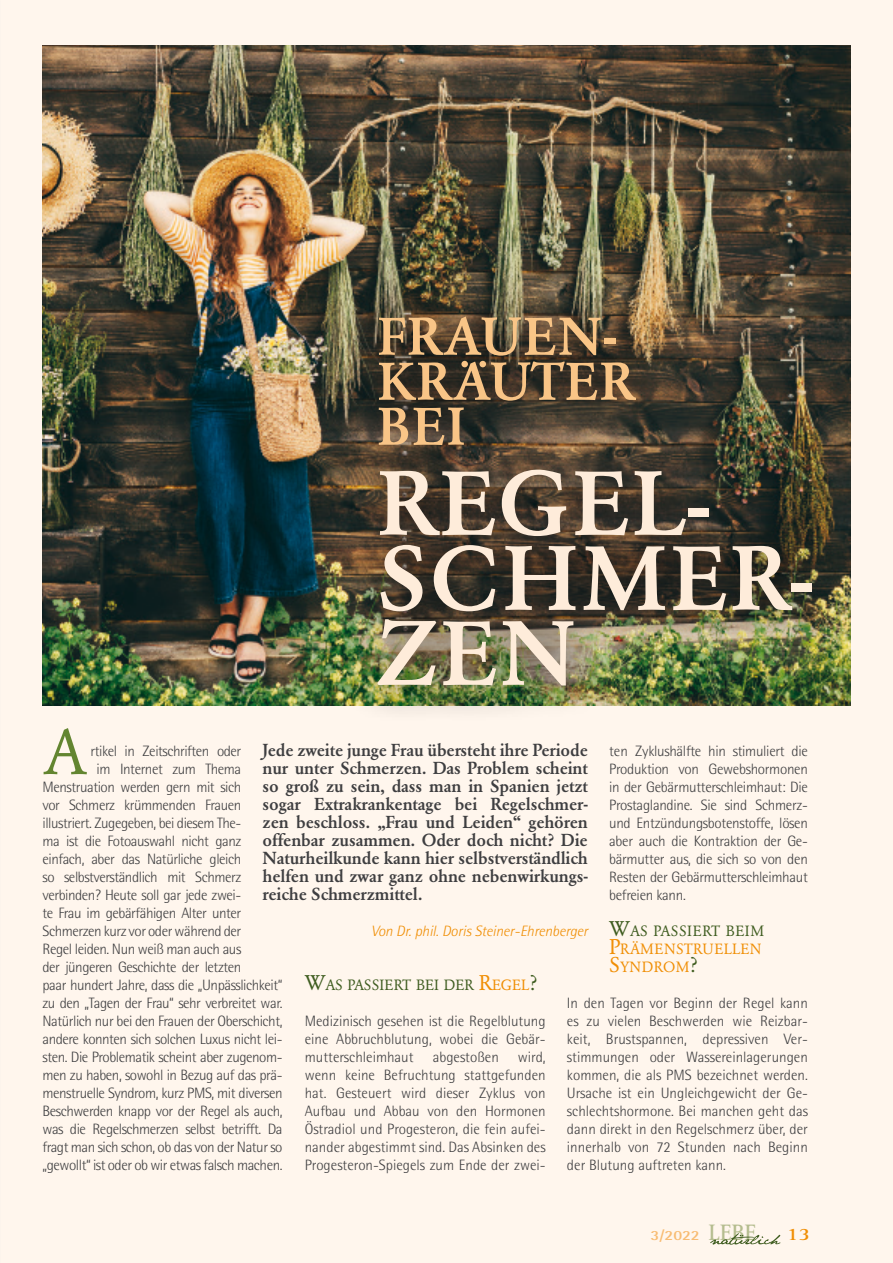
<style>
.page{position:relative;width:893px;height:1263px;background:#fff6ed}
.page>*{position:absolute;margin:0;border:0;box-sizing:border-box;transform-origin:0 0}
.fließtext{font:500 90px "Garamond BQ";letter-spacing:.03em;color:#feecda}
.t1{font:63px "Garamond BQ";color:#638530}
.fließtext-2{font:500 52.5px "Garamond BQ";letter-spacing:.01em;color:#f9c587}
.t2{font:700 17.85px "Rotis Serif";color:#f08e04;scale:1.18 1}
.fließtext-3{font:500 17.25px/18px "Garamond BQ";letter-spacing:-.01em;color:#3e3e40;text-align:justify}
.fließtext-4{font:300 15px/18px "AT Rotis Semi Sans";letter-spacing:-.03em;color:#3e3e40;text-align:justify}
.fließtext-5{font:italic 300 15px "AT Rotis Semi Sans";letter-spacing:-.005em;color:#f08e04}
.fließtext-6{font:300 15px "AT Rotis Semi Sans";color:#3e3e40}
.fließtext-7{font:14.7px "Garamond BQ";letter-spacing:.015em;color:#3e5c1f}
.fließtext-8{font:14.7px/18px "Garamond BQ";letter-spacing:.02em;color:#f08e04}
.fließtext-9{font:14.7px "Garamond BQ";letter-spacing:.04em;color:#3e5c1f}
.t3{font:700 14.1px "AT Rotis Semi Sans";color:#f8bc73;scale:1.18 1}
.s1{font-size:21px}
.s2{font-size:21px;color:#3e5c1f}
.s3{font-size:21px;color:#f08e04}
.s4{color:#f08e04}
.s5{font-family:"Rotis Serif";font-size:23.1px;color:#b5bd8f}
</style>
<div class="page">
<svg style="left:710px;top:1233px;width:70px;height:12px"></svg>
<img style="left:43px;top:46px;width:807px;height:659px">
<div style="left:344px;top:279px;width:502px;height:444px;background:#0d0909;opacity:.9"></div>
<div style="left:479px;top:361px;width:7px;height:6px;background:#f9c587;border-radius:50%"></div>
<div style="left:461px;top:361px;width:7px;height:6px;background:#f9c587;border-radius:50%"></div>
<p class="fließtext-2" style="left:377px;top:306px;width:240px">FRAUEN-</p>
<p class="fließtext-2" style="left:377px;top:351px;width:260px">KRAUTER</p>
<p class="fließtext-2" style="left:377px;top:396px;width:90px">BEI</p>
<p class="fließtext" style="left:377px;top:451px;width:332px">REGEL-</p>
<p class="fließtext" style="left:377px;top:526px;width:436px">SCHMER-</p>
<p class="fließtext" style="left:377px;top:601px;width:199px">ZEN</p>
<p class="t1" style="left:44px;top:716px;width:45px">A</p>
<p class="fließtext-3" style="left:263px;top:741px;width:327px">Jede zweite junge Frau übersteht ihre Periode nur unter Schmerzen. Das Problem scheint so groß zu sein, dass man in Spanien jetzt sogar Extrakrankentage bei Regelschmer&shy;zen beschloss. „Frau und Leiden“ gehören offenbar zusammen. Oder doch nicht? Die Naturheilkunde kann hier selbstverständlich helfen und zwar ganz ohne nebenwirkungs&shy;reiche Schmerzmittel.</p>
<p class="fließtext-5" style="left:371px;top:922px;width:218px">Von Dr. phil. Doris Steiner-Ehrenberger</p>
<p class="fließtext-4" style="left:91px;top:742px;width:152px">rtikel in Zeitschriften oder</p>
<p class="fließtext-4" style="left:97px;top:760px;width:146px">im Internet zum Thema</p>
<p class="fließtext-4" style="left:43px;top:778px;width:200px">Menstruation werden gern mit sich</p>
<p class="fließtext-4" style="left:43px;top:796px;width:200px">vor Schmerz krümmenden Frauen</p>
<p class="fließtext-4" style="left:43px;top:814px;width:200px">illustriert. Zugegeben, bei diesem The-</p>
<p class="fließtext-4" style="left:43px;top:832px;width:200px">ma ist die Fotoauswahl nicht ganz</p>
<p class="fließtext-4" style="left:43px;top:850px;width:200px">einfach, aber das Natürliche gleich</p>
<p class="fließtext-4" style="left:43px;top:868px;width:200px">so selbstverständlich mit Schmerz</p>
<p class="fließtext-4" style="left:43px;top:886px;width:200px">verbinden? Heute soll gar jede zwei-</p>
<p class="fließtext-4" style="left:43px;top:904px;width:200px">te Frau im gebärfähigen Alter unter</p>
<p class="fließtext-4" style="left:43px;top:922px;width:200px">Schmerzen kurz vor oder während der</p>
<p class="fließtext-4" style="left:43px;top:940px;width:200px">Regel leiden. Nun weiß man auch aus</p>
<p class="fließtext-4" style="left:43px;top:958px;width:200px">der jüngeren Geschichte der letzten</p>
<p class="fließtext-4" style="left:43px;top:976px;width:241px">paar hundert Jahre, dass die „Unpässlichkeit“</p>
<p class="fließtext-4" style="left:43px;top:994px;width:242px">zu den „Tagen der Frau“ sehr verbreitet war.</p>
<p class="fließtext-4" style="left:43px;top:1012px;width:241px">Natürlich nur bei den Frauen der Oberschicht,</p>
<p class="fließtext-4" style="left:43px;top:1030px;width:241px">andere konnten sich solchen Luxus nicht lei-</p>
<p class="fließtext-4" style="left:43px;top:1048px;width:241px">sten. Die Problematik scheint aber zugenom-</p>
<p class="fließtext-4" style="left:43px;top:1066px;width:241px">men zu haben, sowohl in Bezug auf das prä-</p>
<p class="fließtext-4" style="left:43px;top:1084px;width:242px">menstruelle Syndrom, kurz PMS, mit diversen</p>
<p class="fließtext-4" style="left:43px;top:1102px;width:242px">Beschwerden knapp vor der Regel als auch,</p>
<p class="fließtext-4" style="left:43px;top:1120px;width:242px">was die Regelschmerzen selbst betrifft. Da</p>
<p class="fließtext-4" style="left:43px;top:1138px;width:241px">fragt man sich schon, ob das von der Natur so</p>
<p class="fließtext-4" style="left:43px;top:1156px;width:242px">„gewollt“ ist oder ob wir etwas falsch machen.</p>
<p class="fließtext-4" style="left:609px;top:742px;width:200px">ten Zyklushälfte hin stimuliert die Produktion von Gewebshormonen in der Gebärmutterschleimhaut: Die Prostaglandine. Sie sind Schmerz&shy;und Entzündungsbotenstoffe, lösen aber auch die Kontraktion der Ge&shy;bärmutter aus, die sich so von den Resten der Gebärmutterschleimhaut befreien kann.</p>
<p class="fließtext-9" style="left:609px;top:922px;width:157px"><span class="s1">W</span>AS PASSIERT BEIM</p>
<p class="fließtext-8" style="left:609px;top:940px;width:154px"><span class="s1">P</span>RÄMENSTRUELLEN<br><span class="s1">S</span>YNDROM<span class="s2">?</span></p>
<p class="fließtext-4" style="left:567px;top:994px;width:242px">In den Tagen vor Beginn der Regel kann es zu vielen Beschwerden wie Reizbar&shy;keit, Brustspannen, depressiven Ver&shy;stimmungen oder Wassereinlagerungen kommen, die als PMS bezeichnet werden.<br>Ursache ist ein Ungleichgewicht der Ge&shy;schlechtshormone. Bei manchen geht das dann direkt in den Regelschmerz über, der innerhalb von 72 Stunden nach Beginn der Blutung auftreten kann.</p>
<p class="fließtext-7" style="left:305px;top:976px;width:234px"><span class="s1">W</span>AS PASSIERT BEI DER <span class="s3">R</span><span class="s4">EGEL</span><span class="s1">?</span></p>
<p class="fließtext-4" style="left:305px;top:1012px;width:242px">Medizinisch gesehen ist die Regelblutung eine Abbruchblutung, wobei die Gebär&shy;mutterschleimhaut</p>
<p class="fließtext-6" style="left:433px;top:1048px;width:68px">abgestoßen</p>
<p class="fließtext-4" style="left:305px;top:1048px;width:242px;text-indent:213px">wird, wenn keine Befruchtung stattgefunden hat. Gesteuert wird dieser Zyklus von Aufbau und Abbau von den Hormonen Östradiol und Progesteron, die fein aufei&shy;nander abgestimmt sind. Das Absinken des Progesteron-Spiegels zum Ende der zwei-</p>
<p class="t3" style="left:651px;top:1227px;width:91px">3/2022 <span class="s5">LEBE</span></p>
<p class="t2" style="left:787px;top:1224px;width:21px">13</p>
</div>
